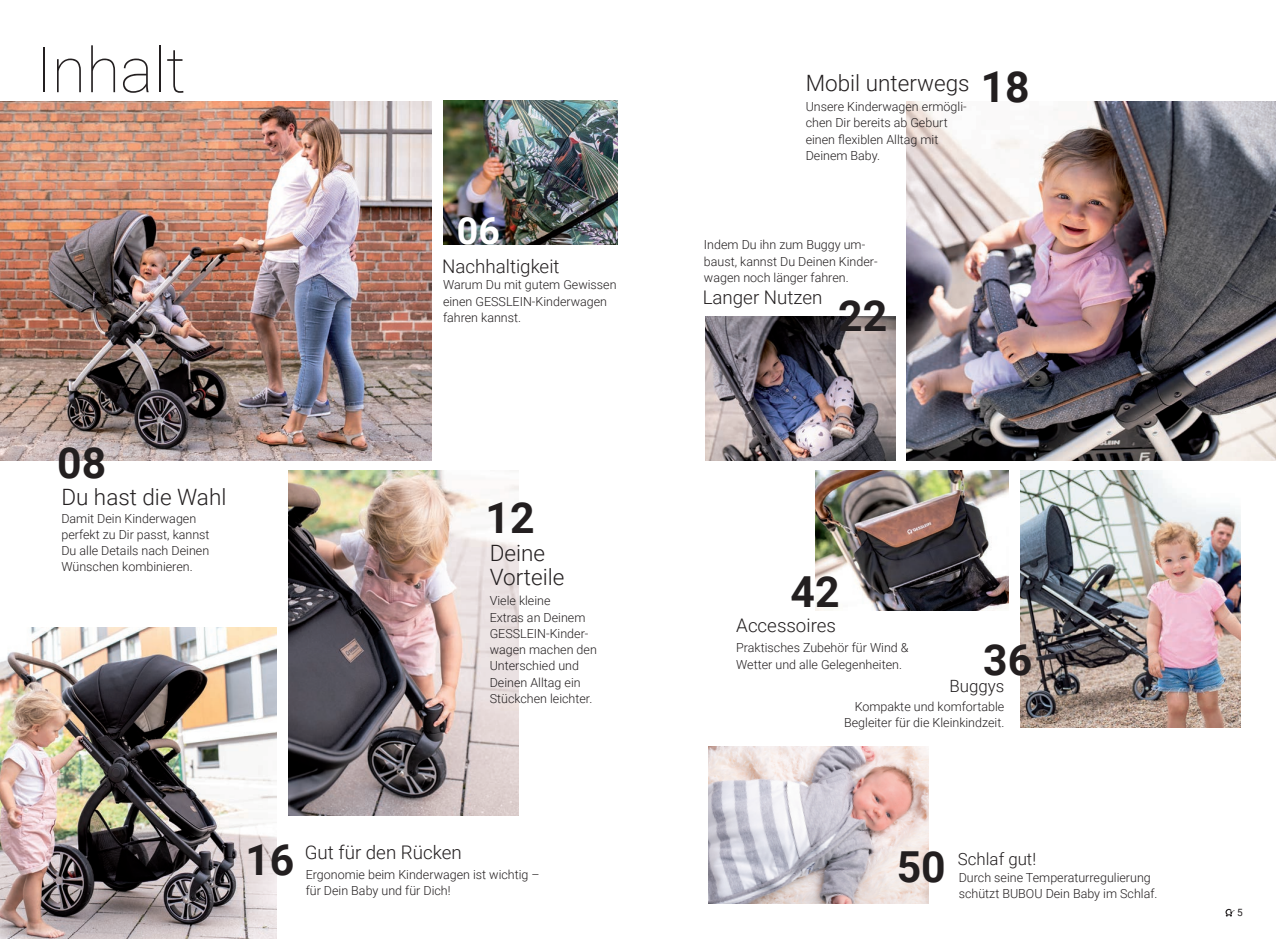
<style>
.page{position:relative;width:1276px;height:939px;background:#fff}
.page>*{position:absolute;margin:0;border:0;box-sizing:border-box;transform-origin:0 0}
.t1{font:100 62.5px "Roboto";color:#231f20}
.t2{font:700 42.75px "Roboto";color:#231f20}
.t3{font:700 37.5px "Roboto";color:#fff}
.t4{font:300 22.5px/24.8px "Roboto";color:#231f20}
.t5{font:300 18.75px "Roboto";color:#231f20}
.t6{font:300 16.88px "Roboto";color:#231f20}
.t7{font:300 12.5px/16.2px "Roboto";color:#231f20}
.t8{font:10px "Roboto";color:#231f20}
</style>
<div class="page">
<svg style="left:1225px;top:909px;width:9px;height:8px"></svg>
<img style="left:0;top:627px;width:276px;height:312px">
<img style="left:906px;top:102px;width:370px;height:359px">
<img style="left:705px;top:317px;width:190px;height:144px">
<img style="left:288px;top:471px;width:230px;height:344px">
<img style="left:0;top:102px;width:431px;height:359px">
<img style="left:1020px;top:471px;width:220px;height:257px">
<img style="left:708px;top:747px;width:220px;height:157px">
<img style="left:815px;top:471px;width:193px;height:140px">
<img style="left:443px;top:100px;width:174px;height:144px">
<h1 class="t1" style="left:35px;top:26px;width:152px">Inhalt</h1>
<h3 class="t3" style="left:457px;top:205px;width:45px">06</h3>
<h3 class="t5" style="left:442px;top:253px;width:119px">Nachhaltigkeit</h3>
<p class="t7" style="left:443px;top:276px;width:175px">Warum Du mit gutem Gewissen einen GESSLEIN-Kinderwagen fahren kannst.</p>
<h3 class="t4" style="left:805px;top:70px;width:165px">Mobil unterwegs</h3>
<p class="t7" style="left:805px;top:98px;width:162px">Unsere Kinderwagen ermögli&shy;chen Dir bereits ab Geburt einen flexiblen Alltag mit<br>Deinem Baby.</p>
<h2 class="t2" style="left:980px;top:57px;width:51px">18</h2>
<p class="t7" style="left:704px;top:236px;width:175px">Indem Du ihn zum Buggy um&shy;baust, kannst Du Deinen Kinder&shy;wagen noch länger fahren.</p>
<h3 class="t5" style="left:702px;top:284px;width:121px">Langer Nutzen</h3>
<h2 class="t2" style="left:838px;top:286px;width:51px">22</h2>
<h2 class="t2" style="left:57px;top:432px;width:51px">08</h2>
<h3 class="t4" style="left:61px;top:484px;width:166px">Du hast die Wahl</h3>
<p class="t7" style="left:61px;top:510px;width:150px">Damit Dein Kinderwagen perfekt zu Dir passt, kannst<br>Du alle Details nach Deinen<br>Wünschen kombinieren.</p>
<h2 class="t2" style="left:485px;top:488px;width:51px">12</h2>
<h3 class="t4" style="left:490px;top:540px;width:76px">Deine<br>Vorteile</h3>
<p class="t7" style="left:490px;top:592px;width:109px">Viele kleine<br>Extras an Deinem<br>GESSLEIN-Kinder&shy;wagen machen den<br>Unterschied und<br>Deinen Alltag ein<br>Stückchen leichter.</p>
<h2 class="t2" style="left:790px;top:562px;width:51px">42</h2>
<h3 class="t5" style="left:736px;top:612px;width:101px">Accessoires</h3>
<p class="t7" style="left:736px;top:639px;width:174px">Praktisches Zubehör für Wind &amp;<br>Wetter und alle Gelegenheiten.</p>
<h2 class="t2" style="left:983px;top:630px;width:51px">36</h2>
<h3 class="t6" style="left:949px;top:674px;width:56px">Buggys</h3>
<p class="t7" style="left:844px;top:698px;width:162px;text-align:right">Kompakte und komfortable<br>Begleiter für die Kleinkindzeit.</p>
<h2 class="t2" style="left:245px;top:830px;width:51px">16</h2>
<h2 class="t2" style="left:896px;top:837px;width:51px">50</h2>
<h3 class="t5" style="left:305px;top:840px;width:158px">Gut für den Rücken</h3>
<p class="t7" style="left:306px;top:866px;width:235px">Ergonomie beim Kinderwagen ist wichtig – für Dein Baby und für Dich!</p>
<h3 class="t6" style="left:958px;top:847px;width:80px">Schlaf gut!</h3>
<p class="t7" style="left:958px;top:869px;width:200px">Durch seine Temperaturregulierung schützt BUBOU Dein Baby im Schlaf.</p>
<p class="t8" style="left:1237px;top:906px;width:7px">5</p>
</div>
